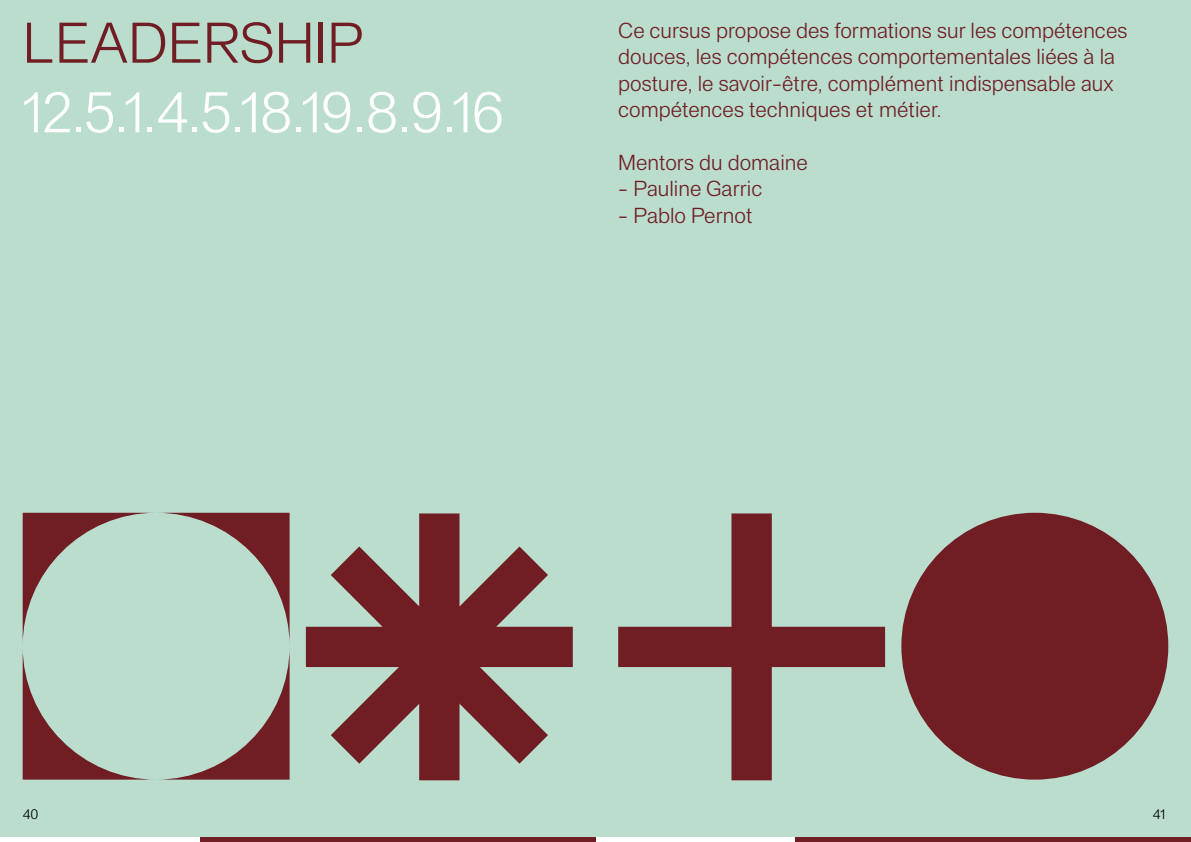
<style>
.page{position:relative;width:1191px;height:842px;background:#baddce}
.page>*{position:absolute;margin:0;border:0;box-sizing:border-box;transform-origin:0 0}
.t1{font:300 58px "Syndicat Grotesk";color:#fff}
.t2{font:300 58px "Syndicat Grotesk";color:#701e24}
.t3{font:300 22px/26.4px "Syndicat Grotesk";color:#701e24}
.t4{font:300 14px "Syndicat Grotesk";color:#000}
</style>
<div class="page">
<hr style="left:0;top:838px;width:200px;height:4px;background:#fff">
<hr style="left:595px;top:838px;width:200px;height:4px;background:#fff">
<hr style="left:200px;top:838px;width:395px;height:4px;background:#701e24">
<hr style="left:795px;top:838px;width:396px;height:4px;background:#701e24">
<svg style="left:23px;top:513px;width:267px;height:267px"></svg>
<svg style="left:306px;top:513px;width:267px;height:267px"></svg>
<svg style="left:331px;top:546px;width:217px;height:218px;fill:#701e24"></svg>
<svg style="left:618px;top:513px;width:267px;height:267px"></svg>
<div style="left:901px;top:513px;width:267px;height:267px;background:#701e24;border-radius:50%"></div>
<h1 class="t2" style="left:23px;top:11px;width:343px">LEADERSHIP</h1>
<h1 class="t1" style="left:23px;top:81px;width:483px">12.5.1.4.5.18.19.8.9.16</h1>
<p class="t3" style="left:618px;top:18px;width:511px">Ce cursus propose des formations sur les compétences douces, les compétences comportementales liées à la posture, le savoir-être, complément indispensable aux compétences techniques et métier.</p>
<p class="t3" style="left:618px;top:150px;width:191px">Mentors du domaine</p>
<p class="t3" style="left:618px;top:176px;width:146px">- Pauline Garric</p>
<p class="t3" style="left:618px;top:202px;width:136px">- Pablo Pernot</p>
<p class="t4" style="left:23px;top:807px;width:17px">40</p>
<p class="t4" style="left:1152px;top:807px;width:14px">41</p>
</div>
